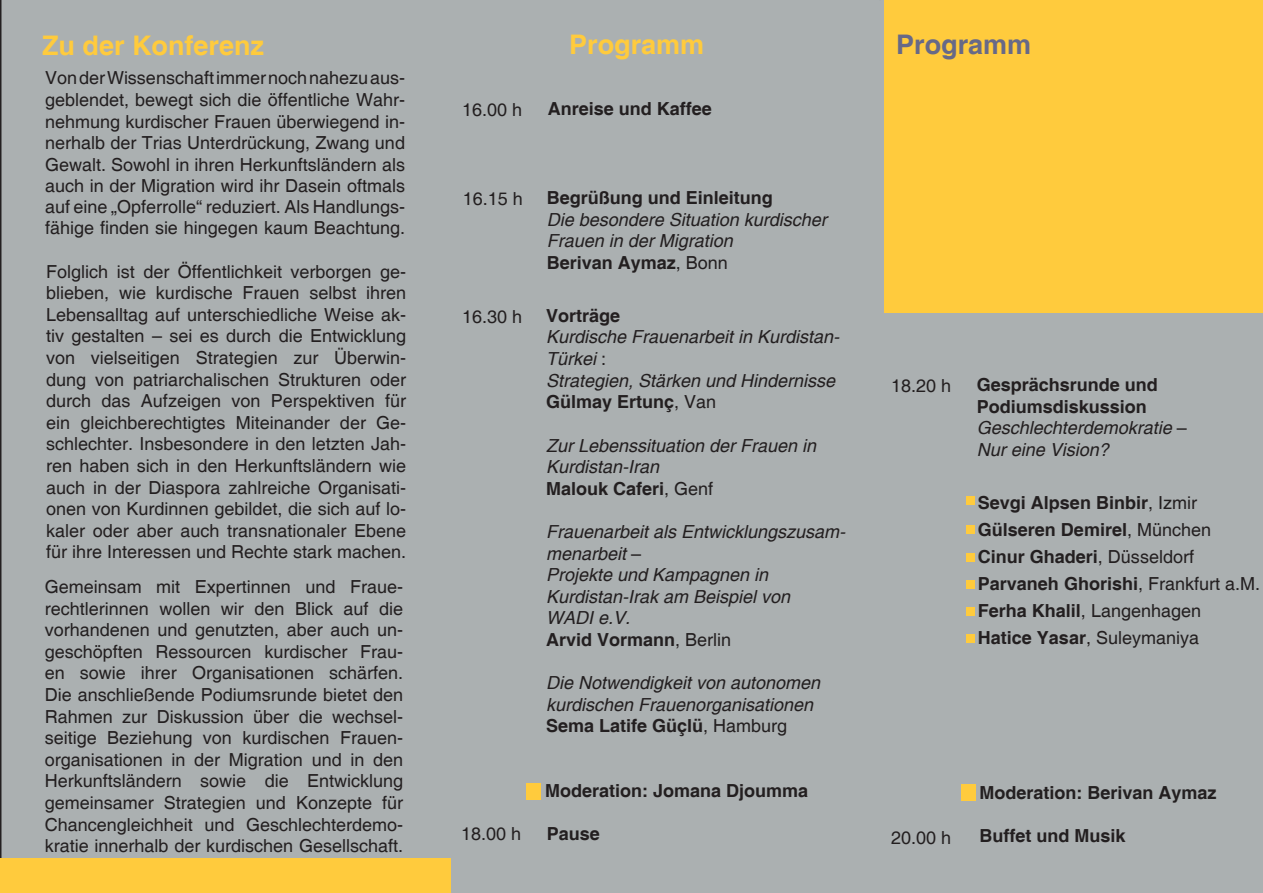
<style>
.page{position:relative;width:1263px;height:893px;background:#abb0b1}
.page>*{position:absolute;margin:0;border:0;box-sizing:border-box;transform-origin:0 0}
.t1{font:700 27px "Helvetica";color:#ffcb3d}
.t2{font:700 27px "Helvetica";color:#676987}
.t3{font:18px/21.6px "Helvetica";color:#231f20;text-align:justify}
.t4{font:italic 18px/21.6px "Helvetica";color:#231f20}
.t5{font:700 18px "Helvetica";color:#231f20}
.s1{font-weight:400}
.s2{font-style:normal}
.s3{font-weight:700;font-style:normal}
.s4{font-weight:700}
</style>
<div class="page">
<svg style="left:875px;top:0;width:7px;height:2px"></svg>
<div style="left:0;top:858px;width:451px;height:35px;background:#ffcb3d"></div>
<div style="left:884px;top:0;width:379px;height:313px;background:#ffcb3d"></div>
<div style="left:526px;top:783px;width:15px;height:16px;background:#ffcb3d"></div>
<div style="left:961px;top:784px;width:14px;height:17px;background:#ffcb3d"></div>
<div style="left:967px;top:496px;width:8px;height:9px;background:#ffcb3d"></div>
<div style="left:967px;top:553px;width:8px;height:8px;background:#ffcb3d"></div>
<div style="left:967px;top:525px;width:8px;height:8px;background:#ffcb3d"></div>
<div style="left:967px;top:607px;width:8px;height:9px;background:#ffcb3d"></div>
<div style="left:967px;top:634px;width:8px;height:9px;background:#ffcb3d"></div>
<div style="left:967px;top:580px;width:8px;height:8px;background:#ffcb3d"></div>
<p class="t1" style="left:42px;top:29px;width:224px">Zu der Konferenz</p>
<p class="t1" style="left:569px;top:28px;width:137px">Programm</p>
<p class="t3" style="left:45px;top:68px;width:361px">Von der Wissenschaft immer noch nahezu aus&shy;geblendet, bewegt sich die öffentliche Wahr&shy;nehmung kurdischer Frauen überwiegend in&shy;nerhalb der Trias Unterdrückung, Zwang und Gewalt. Sowohl in ihren Herkunftsländern als auch in der Migration wird ihr Dasein oftmals auf eine „Opferrolle“ reduziert. Als Handlungs&shy;fähige finden sie hingegen kaum Beachtung.</p>
<p class="t3" style="left:46px;top:261px;width:361px">Folglich ist der Öffentlichkeit verborgen ge&shy;blieben, wie kurdische Frauen selbst ihren Lebensalltag auf unterschiedliche Weise ak&shy;tiv gestalten – sei es durch die Entwicklung von vielseitigen Strategien zur Überwin&shy;dung von patriarchalischen Strukturen oder durch das Aufzeigen von Perspektiven für ein gleichberechtigtes Miteinander der Ge&shy;schlechter. Insbesondere in den letzten Jah&shy;ren haben sich in den Herkunftsländern wie auch in der Diaspora zahlreiche Organisati&shy;onen von Kurdinnen gebildet, die sich auf lo&shy;kaler oder aber auch transnationaler Ebene für ihre Interessen und Rechte stark machen.</p>
<p class="t3" style="left:45px;top:576px;width:360px">Gemeinsam mit Expertinnen und Fraue&shy;rechtlerinnen wollen wir den Blick auf die vorhandenen und genutzten, aber auch un&shy;geschöpften Ressourcen kurdischer Frau&shy;en sowie ihrer Organisationen schärfen.</p>
<p class="t3" style="left:45px;top:684px;width:360px">Die anschließende Podiumsrunde bietet den Rahmen zur Diskussion über die wechsel&shy;seitige Beziehung von kurdischen Frauen&shy;organisationen in der Migration und in den Herkunftsländern sowie die Entwicklung gemeinsamer Strategien und Konzepte für Chancengleichheit und Geschlechterdemo&shy;kratie innerhalb der kurdischen Gesellschaft.</p>
<p class="t3" style="left:462px;top:99px;width:62px">16.00 h</p>
<p class="t5" style="left:548px;top:98px;width:166px">Anreise und Kaffee</p>
<p class="t3" style="left:463px;top:189px;width:62px">16.15 h</p>
<p class="t5" style="left:547px;top:187px;width:228px">Begrüßung und Einleitung</p>
<p class="t4" style="left:547px;top:209px;width:282px">Die besondere Situation kurdischer<br>Frauen in der Migration</p>
<p class="t5" style="left:547px;top:252px;width:183px">Berivan Aymaz<span class="s1">, Bonn</span></p>
<p class="t3" style="left:462px;top:306px;width:62px">16.30 h</p>
<p class="t5" style="left:546px;top:305px;width:76px">Vorträge</p>
<p class="t4" style="left:546px;top:327px;width:295px">Kurdische Frauenarbeit in Kurdistan-<br>Türkei <span class="s2">:</span></p>
<p class="t4" style="left:546px;top:370px;width:291px">Strategien, Stärken und Hindernisse<br><span class="s3">Gülmay Ertunç</span><span class="s2">, Van</span></p>
<p class="t4" style="left:546px;top:435px;width:272px">Zur Lebenssituation der Frauen in<br>Kurdistan-Iran</p>
<p class="t5" style="left:546px;top:477px;width:169px">Malouk Caferi<span class="s1">, Genf</span></p>
<p class="t4" style="left:546px;top:521px;width:301px">Frauenarbeit als Entwicklungszusam&shy;menarbeit <span class="s2">–</span></p>
<p class="t4" style="left:546px;top:565px;width:224px">Projekte und Kampagnen in</p>
<p class="t4" style="left:546px;top:586px;width:246px">Kurdistan-Irak am Beispiel von</p>
<p class="t4" style="left:546px;top:608px;width:86px">WADI e.V.</p>
<p class="t5" style="left:546px;top:629px;width:187px">Arvid Vormann<span class="s1">, Berlin</span></p>
<p class="t4" style="left:546px;top:673px;width:276px">Die Notwendigkeit von autonomen kurdischen Frauenorganisationen</p>
<p class="t5" style="left:546px;top:715px;width:243px">Sema Latife Güçlü<span class="s1">, Hamburg</span></p>
<p class="t5" style="left:545px;top:780px;width:265px">Moderation: Jomana Djoumma</p>
<p class="t3" style="left:461px;top:824px;width:62px">18.00 h</p>
<p class="t5" style="left:547px;top:822px;width:55px">Pause</p>
<p class="t2" style="left:896px;top:28px;width:137px">Programm</p>
<p class="t3" style="left:891px;top:375px;width:62px">18.20 h</p>
<p class="t5" style="left:977px;top:374px;width:183px">Gesprächsrunde und</p>
<p class="t5" style="left:977px;top:395px;width:172px">Podiumsdiskussion</p>
<p class="t4" style="left:977px;top:418px;width:212px">Geschlechterdemokratie <span class="s2">–</span></p>
<p class="t4" style="left:977px;top:440px;width:134px">Nur eine Vision?</p>
<p class="t5" style="left:978px;top:491px;width:221px">Sevgi Alpsen Binbir<span class="s1">, Izmir</span></p>
<p class="t5" style="left:978px;top:518px;width:235px">Gülseren Demirel<span class="s1">, München</span></p>
<p class="t5" style="left:978px;top:545px;width:218px">Cinur Ghaderi<span class="s1">, Düsseldorf</span></p>
<p class="t5" style="left:978px;top:572px;width:284px">Parvaneh Ghorishi<span class="s1">, Frankfurt a.M.</span></p>
<p class="t3" style="left:978px;top:600px;width:225px"><span class="s4">Ferha Khalil</span>, Langenhagen</p>
<p class="t3" style="left:978px;top:627px;width:223px"><span class="s4">Hatice Yasar</span>, Suleymaniya</p>
<p class="t3" style="left:891px;top:827px;width:62px">20.00 h</p>
<p class="t5" style="left:979px;top:781px;width:239px">Moderation: Berivan Aymaz</p>
<p class="t5" style="left:979px;top:825px;width:147px">Buffet und Musik</p>
</div>
